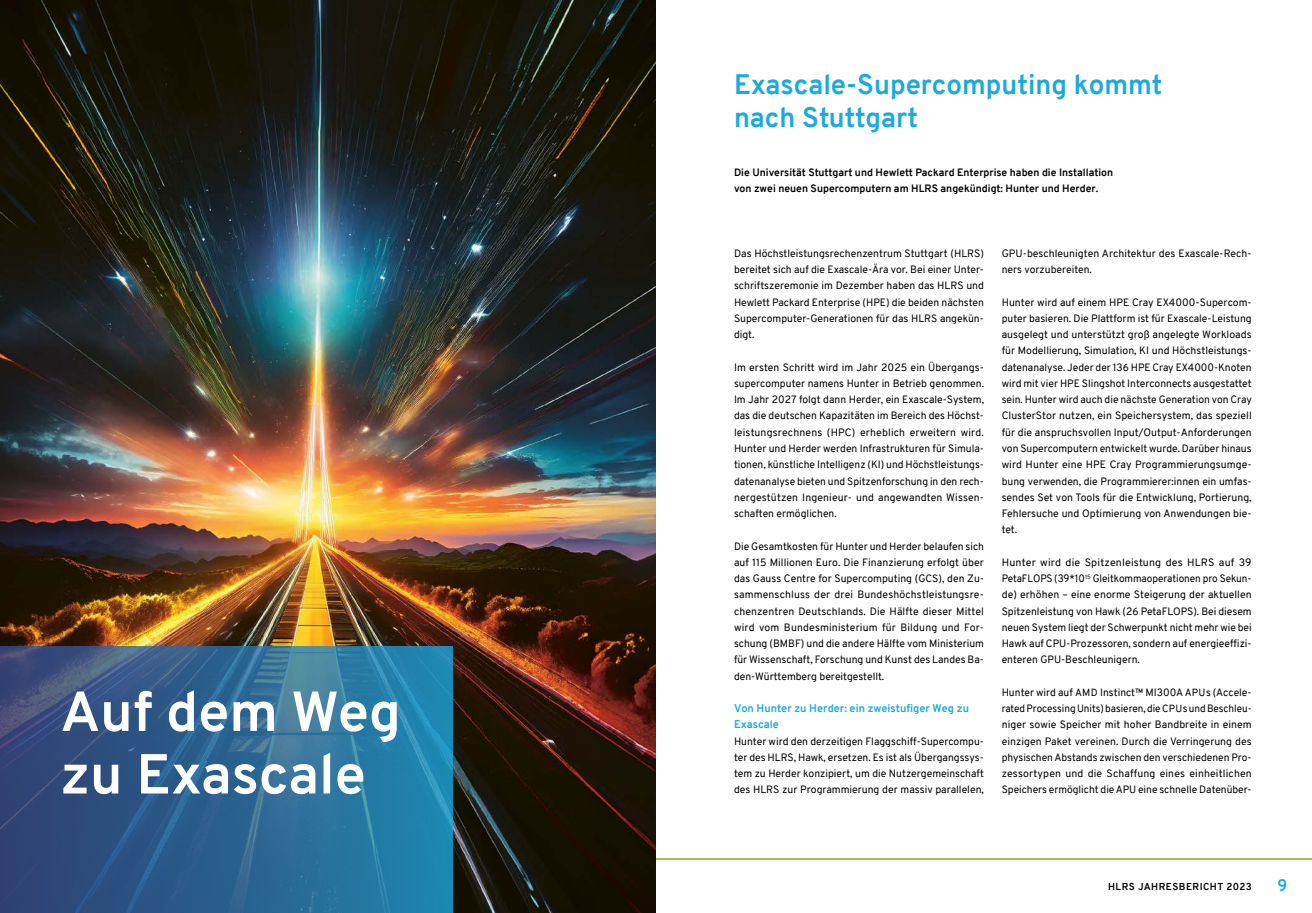
<style>
.page{position:relative;width:1312px;height:913px;background:#fff}
.page>*{position:absolute;margin:0;border:0;box-sizing:border-box;transform-origin:0 0}
.t1{font:700 56.25px/62.5px "Overpass";color:#fff}
.t2{font:700 27.5px/32.5px "Overpass";color:#1baae0}
.t3{font:700 16.25px "Overpass";color:#1baae0}
.t4{font:700 11px/16.2px "Overpass";color:#1baae0}
.t5{font:700 10.5px/16.2px "Overpass";color:#000}
.t6{font:10.38px/16.2px "Overpass";color:#000;text-align:justify}
.t7{font:700 9.75px "Overpass";letter-spacing:.05em;color:#000}
.s1{font-size:10.12px}
</style>
<div class="page">
<img style="left:0;top:0;width:656px;height:912px">
<hr style="left:656px;top:858px;width:655px;height:2px;background:#9fc641">
<svg style="left:0;top:646px;width:453px;height:266px;background:#2f6691"></svg>
<h1 class="t1" style="left:60px;top:680px;width:342px">Auf dem Weg zu Exascale</h1>
<h2 class="t2" style="left:733px;top:69px;width:430px">Exascale-Supercomputing kommt nach Stuttgart</h2>
<p class="t5" style="left:733px;top:164px;width:380px">Die Universität Stuttgart und Hewlett Packard Enterprise haben die Installation von zwei neuen Supercomputern am HLRS angekündigt: Hunter und Herder.</p>
<p class="t6" style="left:733px;top:245px;width:251px">Das Höchstleistungsrechenzentrum Stuttgart (HLRS) bereitet sich auf die Exascale-Ära vor. Bei einer Unter&shy;schriftszeremonie im Dezember haben das HLRS und Hewlett Packard Enterprise (HPE) die beiden nächsten Supercomputer-Generationen für das HLRS angekün&shy;digt.</p>
<p class="t6" style="left:733px;top:359px;width:251px">Im ersten Schritt wird im Jahr 2025 ein Übergangs&shy;supercomputer namens Hunter in Betrieb genommen.<br>Im Jahr 2027 folgt dann Herder, ein Exascale-System, das die deutschen Kapazitäten im Bereich des Höchst&shy;leistungsrechnens (HPC) erheblich erweitern wird.<br>Hunter und Herder werden Infrastrukturen für Simula&shy;tionen, künstliche Intelligenz (KI) und Höchstleistungs&shy;datenanalyse bieten und Spitzenforschung in den rech&shy;nergestützen Ingenieur- und angewandten Wissen&shy;schaften ermöglichen.</p>
<p class="t6" style="left:733px;top:538px;width:251px">Die Gesamtkosten für Hunter und Herder belaufen sich auf 115 Millionen Euro. Die Finanzierung erfolgt über das Gauss Centre for Supercomputing (GCS), den Zu&shy;sammenschluss der drei Bundeshöchstleistungsre&shy;chenzentren Deutschlands. Die Hälfte dieser Mittel wird vom Bundesministerium für Bildung und For&shy;schung (BMBF) und die andere Hälfte vom Ministerium für Wissenschaft, Forschung und Kunst des Landes Ba&shy;den-Württemberg bereitgestellt.</p>
<p class="t4" style="left:733px;top:700px;width:236px">Von Hunter zu Herder: ein zweistufiger Weg zu<br>Exascale</p>
<p class="t6" style="left:733px;top:733px;width:251px">Hunter wird den derzeitigen Flaggschiff-Supercompu&shy;ter des HLRS, Hawk, ersetzen. Es ist als Übergangssys&shy;tem zu Herder konzipiert, um die Nutzergemeinschaft des HLRS zur Programmierung der massiv parallelen,</p>
<p class="t6" style="left:1001px;top:245px;width:251px">GPU-beschleunigten Architektur des Exascale-Rech&shy;ners vorzubereiten.</p>
<p class="t6" style="left:1001px;top:294px;width:251px">Hunter wird auf einem HPE Cray EX4000-Supercom&shy;puter basieren. Die Plattform ist für Exascale-Leistung ausgelegt und unterstützt groß angelegte Workloads für Modellierung, Simulation, KI und Höchstleistungs&shy;datenanalyse. Jeder der 136 HPE Cray EX4000-Knoten wird mit vier HPE Slingshot Interconnects ausgestattet sein. Hunter wird auch die nächste Generation von Cray ClusterStor nutzen, ein Speichersystem, das speziell für die anspruchsvollen Input/Output-Anforderungen von Supercomputern entwickelt wurde. Darüber hinaus wird Hunter eine HPE Cray Programmierungsumge&shy;bung verwenden, die Programmierer:innen ein umfas&shy;sendes Set von Tools für die Entwicklung, Portierung, Fehlersuche und Optimierung von Anwendungen bie&shy;tet.</p>
<p class="t6" style="left:1001px;top:554px;width:251px;text-align:left">Hunter wird die Spitzenleistung des HLRS auf 39<br>PetaFLOPS (39*10<sup>15</sup> Gleitkommaoperationen pro Sekun&shy;de) erhöhen – eine enorme Steigerung der aktuellen Spitzenleistung von Hawk (26 PetaFLOPS). Bei diesem neuen System liegt der Schwerpunkt nicht mehr wie bei Hawk auf CPU-Prozessoren, sondern auf energieeffizi&shy;enteren GPU-Beschleunigern.</p>
<p class="t6" style="left:1001px;top:684px;width:251px;text-align:left">Hunter wird auf <span class="s1">AMD</span> Instinct™ MI300A <span class="s1">APU</span>s (Accele&shy;rated Processing Units) basieren, die <span class="s1">CPU</span>s und Beschleu&shy;niger sowie Speicher mit hoher Bandbreite in einem einzigen Paket vereinen. Durch die Verringerung des physischen Abstands zwischen den verschiedenen Pro&shy;zessortypen und die Schaffung eines einheitlichen Speichers ermöglicht die APU eine schnelle Datenüber-</p>
<p class="t7" style="left:1107px;top:879px;width:145px">HLRS JAHRESBERICHT 2023</p>
<h3 class="t3" style="left:1277px;top:873px;width:11px">9</h3>
</div>
